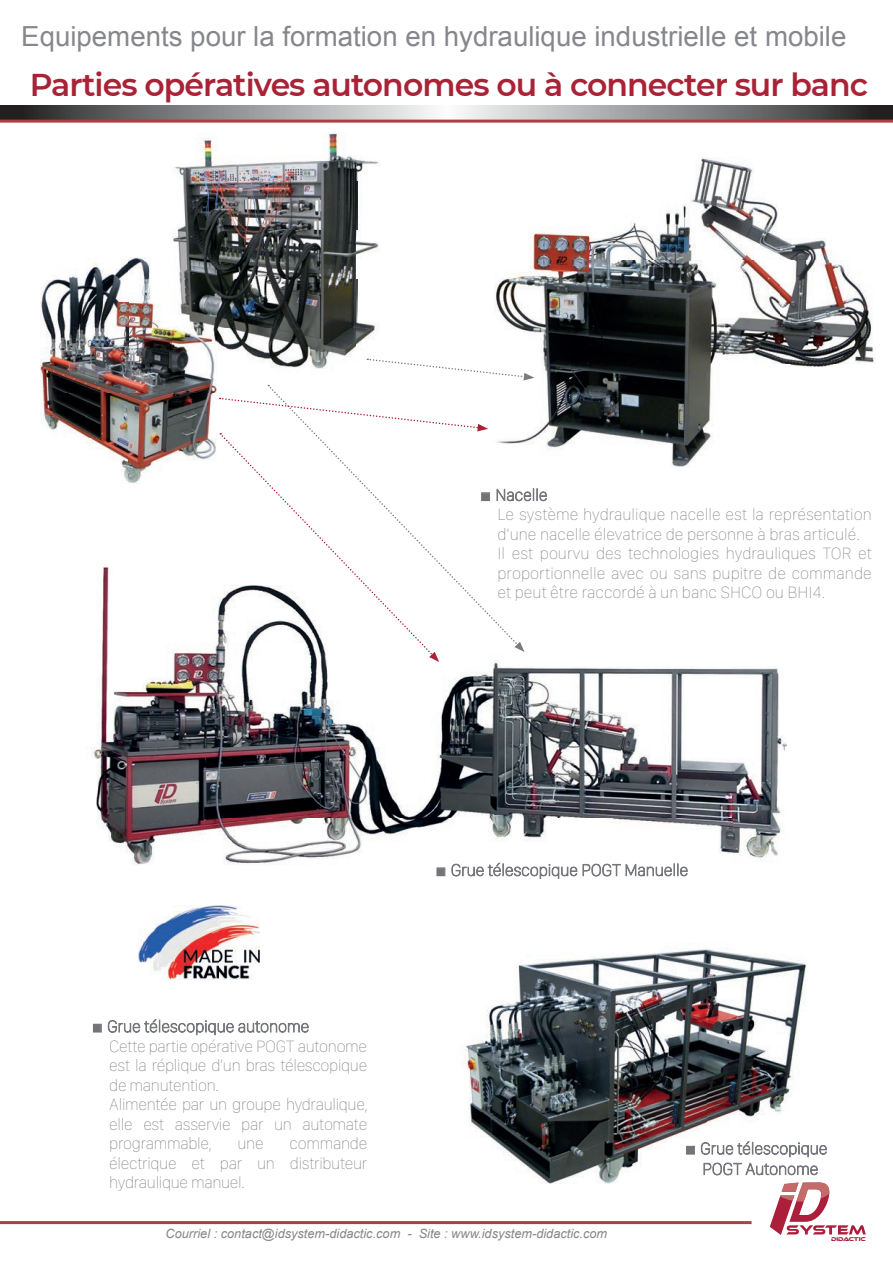
<style>
.page{position:relative;width:893px;height:1263px;background:#fff}
.page>*{position:absolute;margin:0;border:0;box-sizing:border-box;transform-origin:0 0}
.t1{font:600 31.5px "Montserrat";letter-spacing:-.03em;color:#a92236}
.t2{font:27.6px "Arial";color:#86878c}
.t3{font:200 16.95px/19.5px "SF Compact Display";color:#7a7b80}
.t4{font:200 16.95px/19.5px "SF Compact Display";letter-spacing:-.02em;color:#7a7b80}
.t5{font:italic 12.75px "Arial";color:#86878c}
.t6{font:5.7px "Ethnocentric Rg";letter-spacing:-.035em;color:#ab1f3a}
</style>
<div class="page">
<div style="left:0;top:105px;width:21px;height:15px;background:#231f20"></div>
<div style="left:872px;top:105px;width:21px;height:15px;background:#231f20"></div>
<svg style="left:21px;top:105px;width:425px;height:15px;background:#929093"></svg>
<svg style="left:446px;top:105px;width:426px;height:15px;background:#939193"></svg>
<hr style="left:0;top:120px;width:893px;height:3px;background:#b13c44">
<hr style="left:0;top:1221px;width:751px;height:3px;background:#b13c44">
<img style="left:173px;top:133px;width:184px;height:147px">
<img style="left:357px;top:160px;width:22px;height:169px">
<img style="left:217px;top:280px;width:140px;height:49px">
<img style="left:217px;top:329px;width:159px;height:40px">
<img style="left:93px;top:565px;width:693px;height:305px">
<img style="left:464px;top:948px;width:342px;height:236px">
<svg style="left:770px;top:1182px;width:96px;height:53px"></svg>
<div style="left:437px;top:868px;width:8px;height:8px;border:1px solid #7a7b80"></div>
<svg style="left:451px;top:862px;width:237px;height:17px"></svg>
<div style="left:93px;top:1024px;width:9px;height:8px;border:1px solid #7a7b80"></div>
<svg style="left:108px;top:1019px;width:201px;height:16px"></svg>
<svg style="left:520px;top:488px;width:27px;height:14px"></svg>
<img style="left:138px;top:906px;width:122px;height:74px">
<img style="left:494px;top:158px;width:381px;height:309px">
<div style="left:686px;top:1146px;width:9px;height:8px;border:1px solid #7a7b80"></div>
<svg style="left:701px;top:1141px;width:126px;height:34px"></svg>
<img style="left:40px;top:262px;width:88px;height:219px">
<img style="left:128px;top:258px;width:44px;height:90px">
<img style="left:128px;top:348px;width:89px;height:136px">
<img style="left:172px;top:258px;width:45px;height:120px">
<svg style="left:268px;top:386px;width:252px;height:261px"></svg>
<svg style="left:514px;top:642px;width:10px;height:10px"></svg>
<svg style="left:367px;top:358px;width:167px;height:22px"></svg>
<svg style="left:220px;top:435px;width:215px;height:222px"></svg>
<svg style="left:429px;top:652px;width:10px;height:10px"></svg>
<svg style="left:220px;top:397px;width:268px;height:38px"></svg>
<h2 class="t2" style="left:21px;top:18px;width:827px">Equipements pour la formation en hydraulique industrielle et mobile</h2>
<h1 class="t1" style="left:30px;top:63px;width:840px">Parties opératives autonomes ou à connecter sur banc</h1>
<p class="t3" style="left:497px;top:506px;width:376px">Le système hydraulique nacelle est la représentation d’une nacelle élevatrice de personne à bras articulé.<br>Il est pourvu des technologies hydrauliques TOR et proportionnelle avec ou sans pupitre de commande et peut être raccordé à un banc SHCO ou BHI4.</p>
<p class="t4" style="left:109px;top:1037px;width:260px">Cette partie opérative POGT autonome est la réplique d’un bras télescopique de manutention.<br>Alimentée par un groupe hydraulique, elle est asservie par un automate programmable,</p>
<p class="t4" style="left:109px;top:1135px;width:260px;text-align:justify;text-indent:180px">commande électrique et par un distributeur hydraulique manuel.</p>
<p class="t4" style="left:238px;top:1135px;width:28px">une</p>
<p class="t5" style="left:166px;top:1225px;width:443px">Courriel : contact@idsystem-didactic.com - Site : www.idsystem-didactic.com</p>
<p class="t6" style="left:831px;top:1235px;width:36px">DIDACTIC</p>
</div>
